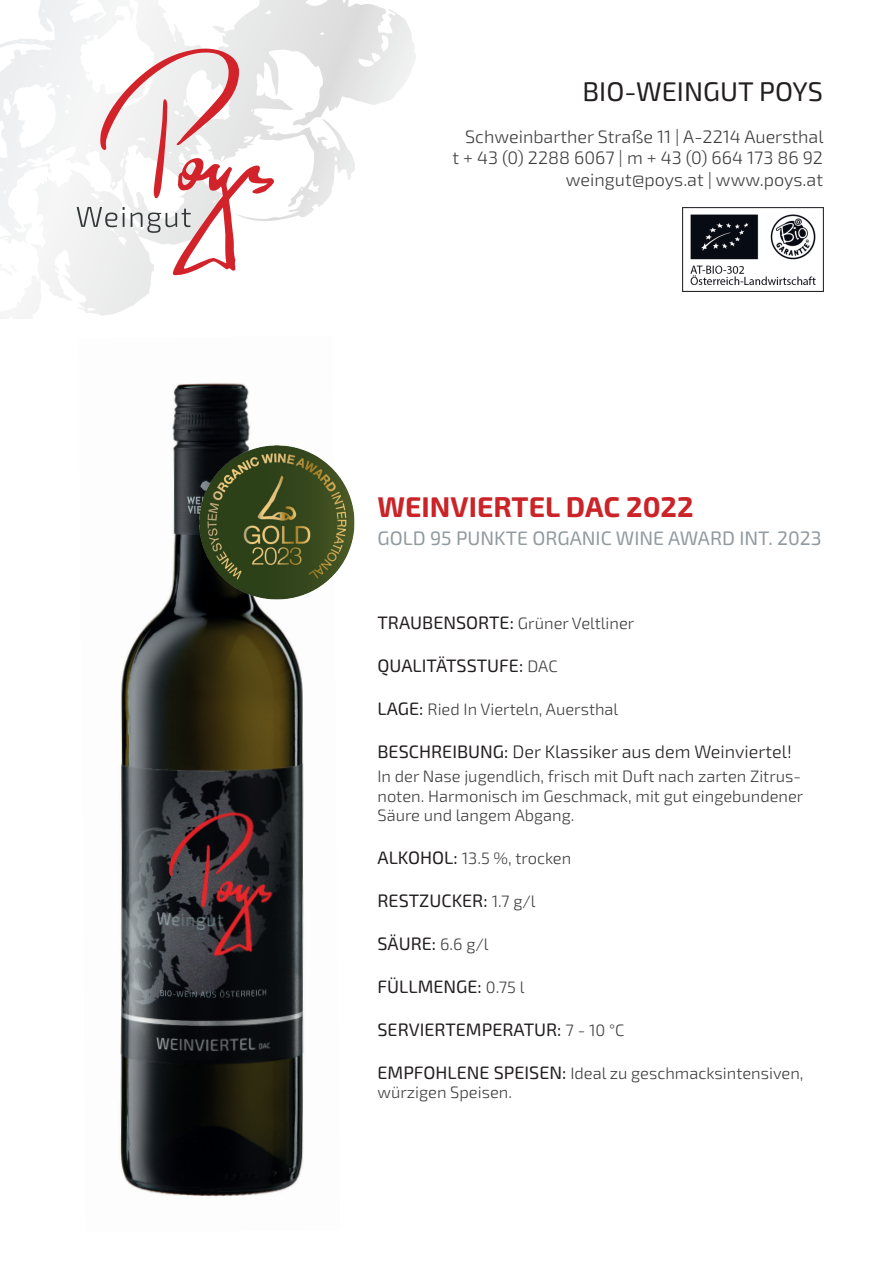
<style>
.page{position:relative;width:893px;height:1263px;background:#fff}
.page>*{position:absolute;margin:0;border:0;box-sizing:border-box;transform-origin:0 0}
.t1{font:700 28.5px "Exo 2";color:#ca2328}
.t2{font:27px "Exo 2";color:#231f20}
.t3{font:19.5px "Exo 2";color:#919a9f}
.t4{font:300 18px/21.6px "Exo 2";color:#3e3e3f;text-align:right}
.t5{font:18px "Exo 2";color:#231f20}
.t6{font:300 18px "Exo 2";color:#231f20}
.t7{font:300 16.5px/19.8px "Exo 2";color:#3e3e3f}
.s1{font-weight:400;font-size:18px;color:#231f20}
.s2{font-weight:300;font-size:16.5px;color:#3e3e3f}
.s3{font-weight:400}
</style>
<div class="page">
<img style="left:120px;top:383px;width:184px;height:814px">
<svg style="left:77px;top:48px;width:278px;height:227px"></svg>
<img style="left:682px;top:208px;width:141px;height:84px">
<img style="left:198px;top:443px;width:157px;height:159px">
<h2 class="t2" style="left:582px;top:76px;width:242px">BIO-WEINGUT POYS</h2>
<p class="t4" style="left:452px;top:126px;width:372px">Schweinbarther Straße 11 | A-2214 Auersthal<br>t + 43 (0) 2288 6067 | m + 43 (0) 664 173 86 92 weingut@poys.at | www.poys.at</p>
<h1 class="t1" style="left:377px;top:490px;width:318px">WEINVIERTEL DAC 2022</h1>
<p class="t3" style="left:377px;top:527px;width:446px">GOLD 95 PUNKTE ORGANIC WINE AWARD INT. 2023</p>
<p class="t7" style="left:377px;top:614px;width:258px"><span class="s1">TRAUBENSORTE:</span> Grüner Veltliner</p>
<p class="t5" style="left:377px;top:655px;width:182px">QUALITÄTSSTUFE: <span class="s2">DAC</span></p>
<p class="t7" style="left:377px;top:700px;width:242px"><span class="s1">LAGE:</span> Ried In Vierteln, Auersthal</p>
<p class="t6" style="left:377px;top:741px;width:416px"><span class="s3">BESCHREIBUNG:</span> Der Klassiker aus dem Weinviertel!</p>
<p class="t7" style="left:377px;top:766px;width:427px">In der Nase jugendlich, frisch mit Duft nach zarten Zitrus&shy;noten. Harmonisch im Geschmack, mit gut eingebundener<br>Säure und langem Abgang.</p>
<p class="t7" style="left:377px;top:849px;width:195px"><span class="s1">ALKOHOL:</span> 13.5 %, trocken</p>
<p class="t5" style="left:377px;top:890px;width:160px">RESTZUCKER: <span class="s2">1.7 g/l</span></p>
<p class="t5" style="left:377px;top:933px;width:113px">SÄURE: <span class="s2">6.6 g/l</span></p>
<p class="t5" style="left:377px;top:976px;width:148px">FÜLLMENGE: <span class="s2">0.75 l</span></p>
<p class="t5" style="left:377px;top:1019px;width:249px">SERVIERTEMPERATUR: <span class="s2">7 - 10 °C</span></p>
<p class="t7" style="left:377px;top:1063px;width:428px"><span class="s1">EMPFOHLENE SPEISEN:</span> Ideal zu geschmacksintensiven, würzigen Speisen.</p>
</div>
